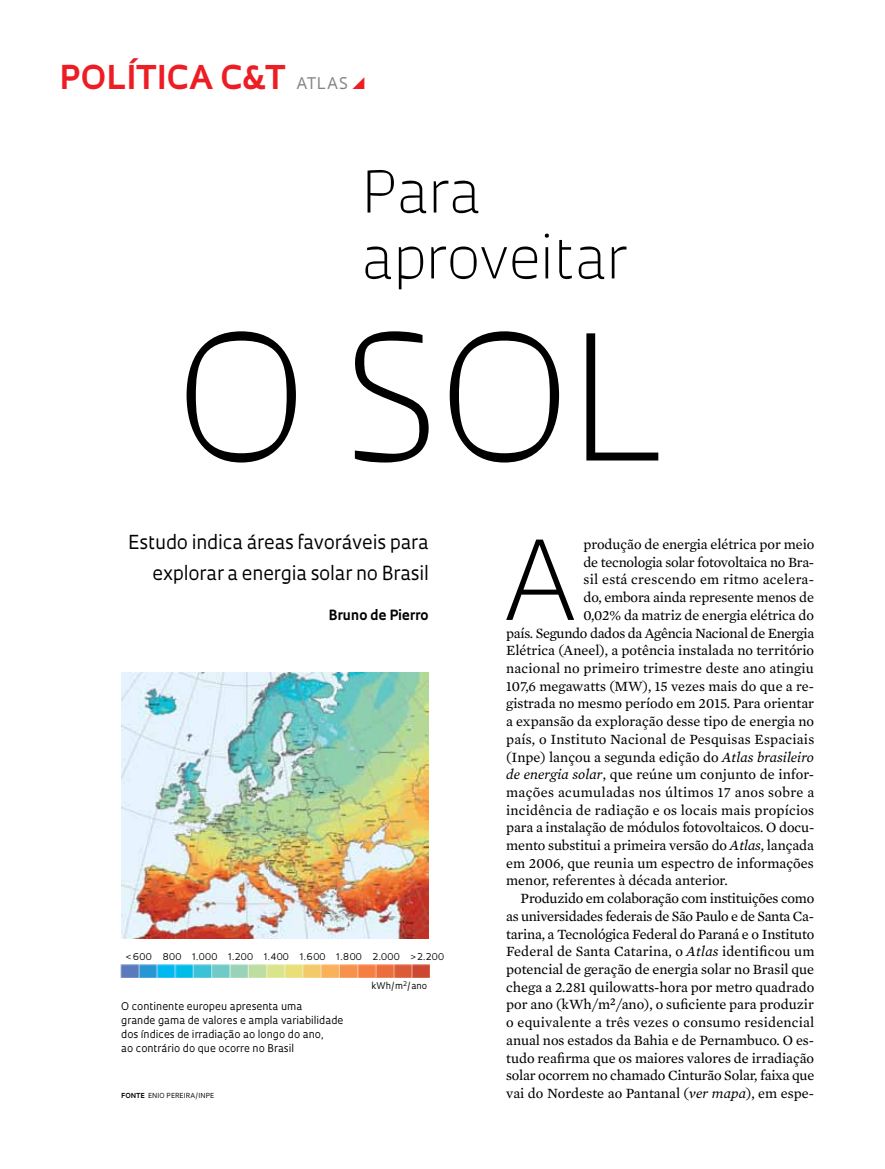
<style>
.page{position:relative;width:885px;height:1169px;background:#fff}
.page>*{position:absolute;margin:0;border:0;box-sizing:border-box;transform-origin:0 0}
.t1{font:300 168.75px "Oculum";color:#000}
.t2{font:300 106.65px "Oculum";color:#000}
.t3{font:300 55.65px/65.8px "Oculum";letter-spacing:-.01em;color:#000}
.t4{font:700 31.95px "Oculum";letter-spacing:.02em;color:#ed1d24}
.t5{font:18.75px/30.9px "Oculum";letter-spacing:-.01em;color:#000;text-align:right}
.t6{font:14.4px "Mercury Text G2";color:#000}
.t7{font:14.4px "Mercury Text G2";letter-spacing:-.02em;color:#000}
.t8{font:14.4px "Mercury Text G2";letter-spacing:-.025em;color:#000}
.t9{font:14.4px "Mercury Text G2";letter-spacing:.025em;color:#000}
.t10{font:14.4px "Mercury Text G2";letter-spacing:.02em;color:#000}
.t11{font:700 13.65px "Oculum";color:#000}
.t12{font:10.35px/14.1px "Oculum";color:#000}
.t13{font:9px "Oculum";letter-spacing:.03em;color:#000}
.t14{font:6.75px "Oculum";letter-spacing:.015em;color:#000}
.s1{font-weight:400;font-size:15.6px;color:#808285}
.s2{font-style:italic}
.s3{font-weight:700}
</style>
<div class="page">
<img style="left:121px;top:672px;width:308px;height:266px">
<img style="left:120px;top:964px;width:310px;height:13px">
<h3 class="t4" style="left:59px;top:55px;width:291px">política c&amp;T <span class="s1">Atlas</span></h3>
<h3 class="t3" style="left:362px;top:156px;width:267px">Para aproveitar</h3>
<h1 class="t1" style="left:177px;top:282px;width:496px">o Sol</h1>
<h3 class="t5" style="left:128px;top:526px;width:302px">Estudo indica áreas favoráveis para explorar a energia solar no Brasil</h3>
<h2 class="t2" style="left:504px;top:507px;width:77px">A</h2>
<p class="t6" style="left:584px;top:534px;width:232px">produção de energia elétrica por meio</p>
<p class="t6" style="left:584px;top:551px;width:232px">de tecnologia solar fotovoltaica no Bra-</p>
<p class="t10" style="left:584px;top:569px;width:232px">sil está crescendo em ritmo acelera-</p>
<p class="t6" style="left:584px;top:587px;width:232px">do, embora ainda represente menos de</p>
<p class="t6" style="left:584px;top:604px;width:232px">0,02% da matriz de energia elétrica do</p>
<p class="t7" style="left:506px;top:622px;width:310px">país. Segundo dados da Agência Nacional de Energia</p>
<p class="t6" style="left:506px;top:640px;width:310px">Elétrica (Aneel), a potência instalada no território</p>
<p class="t6" style="left:506px;top:658px;width:309px">nacional no primeiro trimestre deste ano atingiu</p>
<p class="t6" style="left:506px;top:675px;width:309px">107,6 megawatts (MW), 15 vezes mais do que a re-</p>
<p class="t6" style="left:506px;top:693px;width:309px">gistrada no mesmo período em 2015. Para orientar</p>
<p class="t6" style="left:506px;top:711px;width:309px">a expansão da exploração desse tipo de energia no</p>
<p class="t6" style="left:506px;top:728px;width:310px">país, o Instituto Nacional de Pesquisas Espaciais</p>
<p class="t6" style="left:506px;top:746px;width:309px">(Inpe) lançou a segunda edição do <span class="s2">Atlas brasileiro</span></p>
<p class="t6" style="left:506px;top:764px;width:309px"><span class="s2">de energia solar</span>, que reúne um conjunto de infor-</p>
<p class="t9" style="left:506px;top:781px;width:310px">mações acumuladas nos últimos 17 anos sobre a</p>
<p class="t6" style="left:506px;top:799px;width:309px">incidência de radiação e os locais mais propícios</p>
<p class="t6" style="left:506px;top:817px;width:310px">para a instalação de módulos fotovoltaicos. O docu-</p>
<p class="t6" style="left:506px;top:835px;width:309px">mento substitui a primeira versão do <span class="s2">Atlas</span>, lançada</p>
<p class="t6" style="left:506px;top:852px;width:309px">em 2006, que reunia um espectro de informações</p>
<p class="t6" style="left:506px;top:870px;width:223px">menor, referentes à década anterior.</p>
<p class="t7" style="left:521px;top:888px;width:295px">Produzido em colaboração com instituições como</p>
<p class="t8" style="left:506px;top:905px;width:309px">as universidades federais de São Paulo e de Santa Ca-</p>
<p class="t6" style="left:506px;top:923px;width:310px">tarina, a Tecnológica Federal do Paraná e o Instituto</p>
<p class="t6" style="left:506px;top:941px;width:310px">Federal de Santa Catarina, o <span class="s2">Atlas</span> identificou um</p>
<p class="t6" style="left:506px;top:958px;width:309px">potencial de geração de energia solar no Brasil que</p>
<p class="t6" style="left:506px;top:976px;width:310px">chega a 2.281 quilowatts-hora por metro quadrado</p>
<p class="t6" style="left:506px;top:994px;width:309px">por ano (kWh/m²/ano), o suficiente para produzir</p>
<p class="t6" style="left:506px;top:1011px;width:310px">o equivalente a três vezes o consumo residencial</p>
<p class="t6" style="left:506px;top:1029px;width:309px">anual nos estados da Bahia e de Pernambuco. O es-</p>
<p class="t6" style="left:506px;top:1047px;width:310px">tudo reafirma que os maiores valores de irradiação</p>
<p class="t6" style="left:506px;top:1065px;width:310px">solar ocorrem no chamado Cinturão Solar, faixa que</p>
<p class="t6" style="left:506px;top:1082px;width:309px">vai do Nordeste ao Pantanal (<span class="s2">ver mapa</span>), em espe-</p>
<p class="t11" style="left:329px;top:605px;width:102px">Bruno de Pierro</p>
<p class="t13" style="left:126px;top:950px;width:320px">&lt;600 800 1.000 1.200 1.400 1.600 1.800 2.000 &gt;2.200</p>
<p class="t13" style="left:371px;top:979px;width:57px">kWh/m<sup>2</sup>/ano</p>
<p class="t12" style="left:121px;top:998px;width:224px">O continente europeu apresenta uma<br>grande gama de valores e ampla variabilidade dos índices de irradiação ao longo do ano,<br>ao contrário do que ocorre no Brasil</p>
<p class="t14" style="left:121px;top:1091px;width:94px"><span class="s3">fonte</span> enio pereira/inpe</p>
</div>
